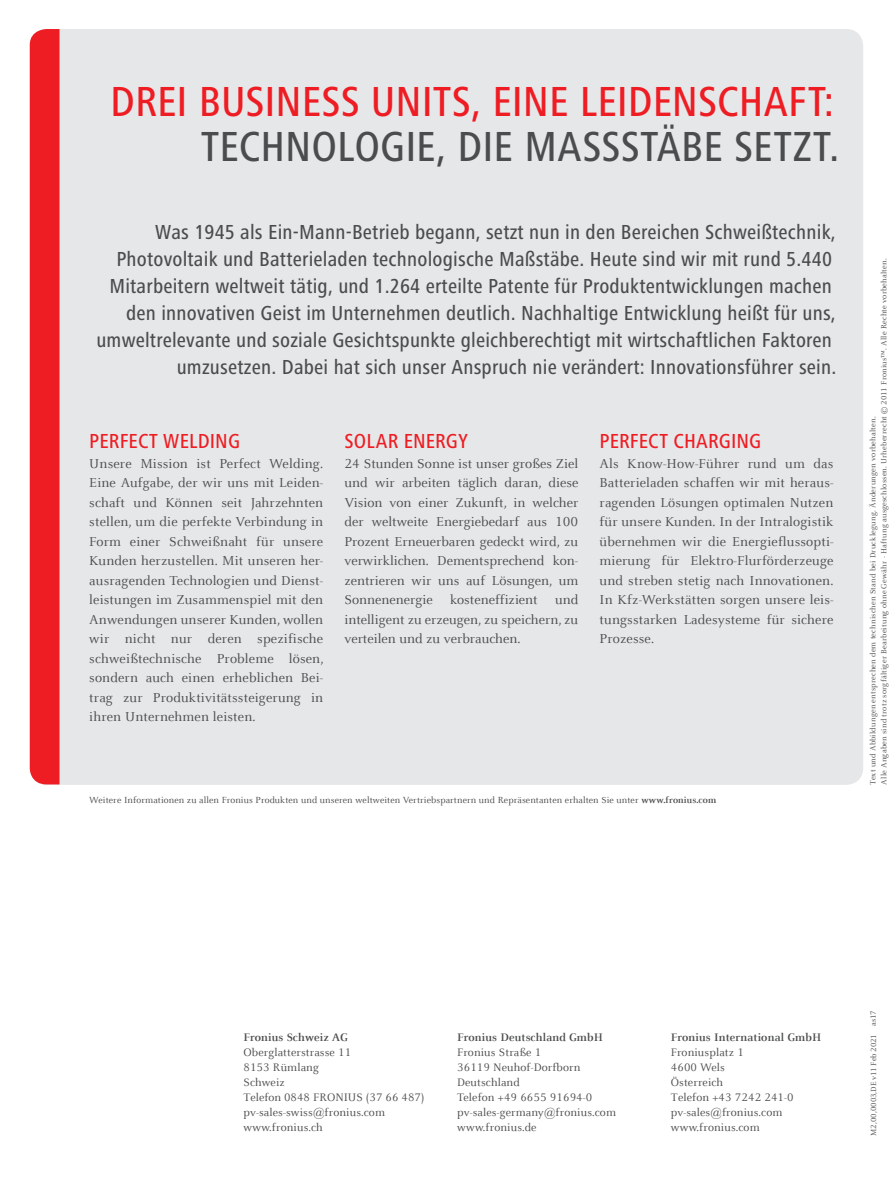
<style>
.page{position:relative;width:893px;height:1191px;background:#fff}
.page>*{position:absolute;margin:0;border:0;box-sizing:border-box;transform-origin:0 0}
.t1{font:500 condensed 43.5px "Frutiger Next LTW1 G";color:#ee1d23}
.t2{font:500 condensed 43.5px "Frutiger Next LTW1 G";color:#4b4c4d}
.t3{font:500 condensed 21px/27px "Frutiger Next LTW1 G";letter-spacing:.01em;color:#4b4c4d;text-align:right}
.t4{font:500 condensed 21px "Frutiger Next LTW1 G";letter-spacing:.005em;color:#ee1d23}
.t5{font:14.25px/19.5px "Celeste Offc Pro";letter-spacing:.01em;color:#4b4c4d;text-align:justify}
.t6{font:12px/15px "Celeste Offc Pro";letter-spacing:.01em;color:#4b4c4d}
.t7{font:700 12px "Celeste Offc Pro";letter-spacing:.01em;color:#4b4c4d}
.t8{font:9.75px "Celeste Offc Pro";letter-spacing:.01em;color:#4b4c4d}
.t9{font:8.25px/11.2px "Celeste Offc Pro";letter-spacing:.02em;color:#4b4c4d}
.t10{font:8.25px "Celeste Offc Pro";letter-spacing:-.005em;color:#4b4c4d}
.s1{font-weight:700}
</style>
<div class="page">
<div style="left:30px;top:29px;width:833px;height:756px;background:#e6e7e9;border-radius:17px"></div>
<div style="left:30px;top:29px;width:30px;height:755px;background:#ee1d23"></div>
<h1 class="t1" style="left:110px;top:76px;width:725px">DREI BUSINESS UNITS, EINE LEIDENSCHAFT:</h1>
<h1 class="t2" style="left:201px;top:121px;width:640px">TECHNOLOGIE, DIE MASSSTÄBE SETZT.</h1>
<p class="t3" style="left:96px;top:218px;width:741px">Was 1945 als Ein-Mann-Betrieb begann, setzt nun in den Bereichen Schweißtechnik, Photovoltaik und Batterieladen technologische Maßstäbe. Heute sind wir mit rund 5.440<br>Mitarbeitern weltweit tätig, und 1.264 erteilte Patente für Produktentwicklungen machen den innovativen Geist im Unternehmen deutlich. Nachhaltige Entwicklung heißt für uns, umweltrelevante und soziale Gesichtspunkte gleichberechtigt mit wirtschaftlichen Faktoren umzusetzen. Dabei hat sich unser Anspruch nie verändert: Innovationsführer sein.</p>
<h2 class="t4" style="left:89px;top:429px;width:152px">PERFECT WELDING</h2>
<p class="t5" style="left:89px;top:453px;width:236px">Unsere Mission ist Perfect Welding.<br>Eine Aufgabe, der wir uns mit Leiden&shy;schaft und Können seit Jahrzehnten stellen, um die perfekte Verbindung in Form einer Schweißnaht für unsere Kunden herzustellen. Mit unseren her&shy;ausragenden Technologien und Dienst&shy;leistungen im Zusammenspiel mit den Anwendungen unserer Kunden, wollen wir nicht nur deren spezifische schweißtechnische Probleme lösen, sondern auch einen erheblichen Bei&shy;trag zur Produktivitätssteigerung in ihren Unternehmen leisten.</p>
<h2 class="t4" style="left:344px;top:429px;width:125px">SOLAR ENERGY</h2>
<p class="t5" style="left:344px;top:453px;width:235px">24 Stunden Sonne ist unser großes Ziel und wir arbeiten täglich daran, diese Vision von einer Zukunft, in welcher der weltweite Energiebedarf aus 100<br>Prozent Erneuerbaren gedeckt wird, zu verwirklichen. Dementsprechend kon&shy;zentrieren wir uns auf Lösungen, um Sonnenenergie kosteneffizient und intelligent zu erzeugen, zu speichern, zu verteilen und zu verbrauchen.</p>
<h2 class="t4" style="left:600px;top:429px;width:163px">PERFECT CHARGING</h2>
<p class="t5" style="left:600px;top:453px;width:235px">Als Know-How-Führer rund um das Batterieladen schaffen wir mit heraus&shy;ragenden Lösungen optimalen Nutzen für unsere Kunden. In der Intralogistik übernehmen wir die Energieflussopti&shy;mierung für Elektro-Flurförderzeuge und streben stetig nach Innovationen.<br>In Kfz-Werkstätten sorgen unsere leis&shy;tungsstarken Ladesysteme für sichere Prozesse.</p>
<p class="t8" style="left:89px;top:794px;width:628px">Weitere Informationen zu allen Fronius Produkten und unseren weltweiten Vertriebspartnern und Repräsentanten erhalten Sie unter <span class="s1">www.fronius.com</span></p>
<p class="t9" style="left:867px;top:785px;width:528px;rotate:-90deg">Text und Abbildungen entsprechen dem technischen Stand bei Drucklegung. Änderungen vorbehalten.<br>Alle Angaben sind trotz sorgfältiger Bearbeitung ohne Gewähr - Haftung ausgeschlossen. Urheberrecht © 2011 Fronius™. Alle Rechte vorbehalten.</p>
<p class="t7" style="left:243px;top:1030px;width:106px">Fronius Schweiz AG</p>
<p class="t6" style="left:243px;top:1045px;width:183px">Oberglatterstrasse 11<br>8153 Rümlang<br>Schweiz<br>Telefon 0848 FRONIUS (37 66 487) pv-sales-swiss@fronius.com www.fronius.ch</p>
<p class="t7" style="left:457px;top:1030px;width:147px">Fronius Deutschland GmbH</p>
<p class="t6" style="left:457px;top:1045px;width:160px">Fronius Straße 1<br>36119 Neuhof-Dorfborn<br>Deutschland<br>Telefon +49 6655 91694-0 pv-sales-germany@fronius.com www.fronius.de</p>
<p class="t7" style="left:671px;top:1030px;width:152px">Fronius International GmbH</p>
<p class="t6" style="left:671px;top:1045px;width:124px">Froniusplatz 1<br>4600 Wels<br>Österreich<br>Telefon +43 7242 241-0 pv-sales@fronius.com www.fronius.com</p>
<p class="t9" style="left:868px;top:1026px;width:17px;rotate:-90deg">as17</p>
<p class="t10" style="left:869px;top:1136px;width:103px;rotate:-90deg">M2,00,0003,DE v11 Feb 2021</p>
</div>
